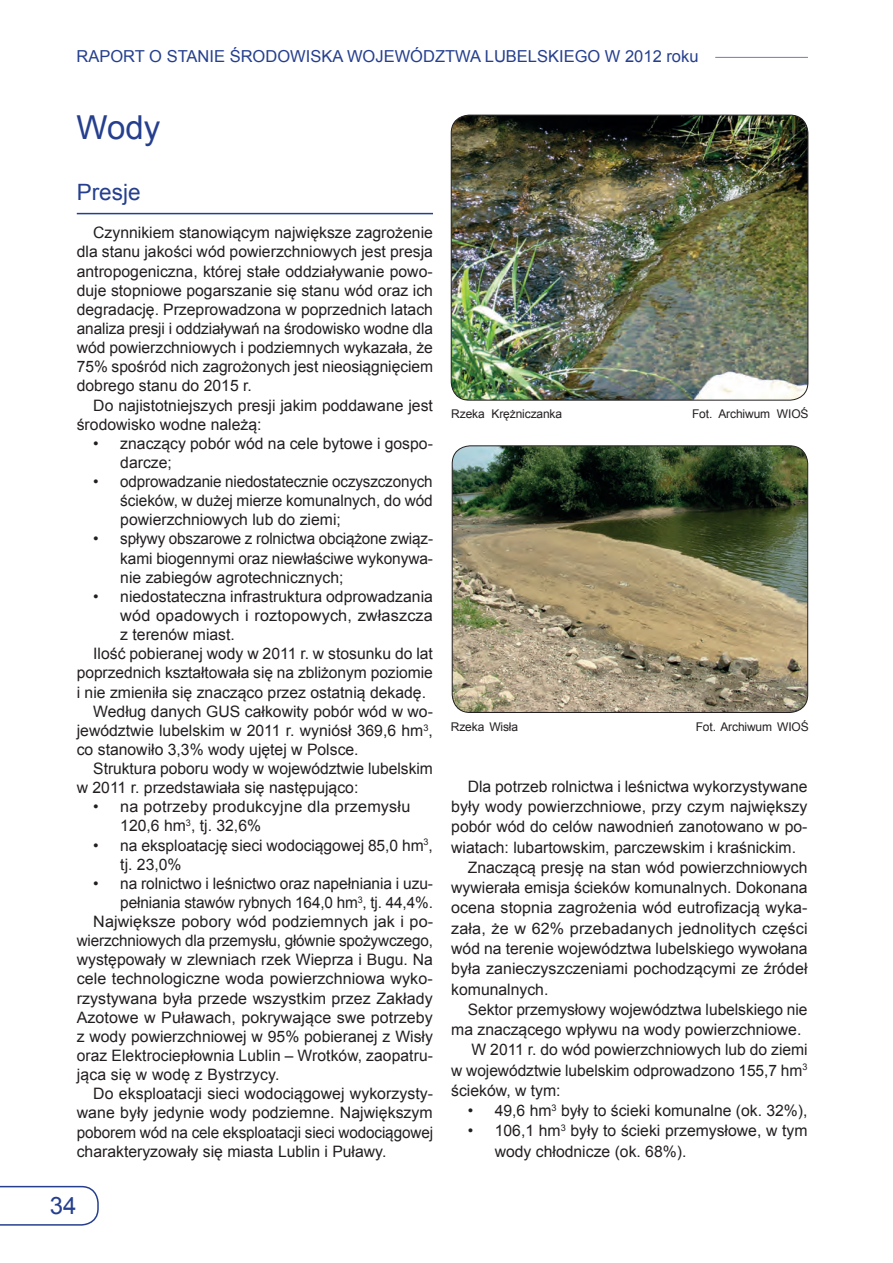
<style>
.page{position:relative;width:893px;height:1263px;background:#fff}
.page>*{position:absolute;margin:0;border:0;box-sizing:border-box;transform-origin:0 0}
.t1{font:33px "Arial";color:#253f8e}
.t2{font:24px "Arial";color:#253f8e}
.t3{font:22.5px "Arial";color:#253f8e}
.t4{font:16.5px "Arial";color:#253f8e}
.t5{font:15.75px/19.2px "Arial";color:#231f20}
.t6{font:12px "Arial";letter-spacing:-.01em;color:#231f20}
</style>
<div class="page">
<hr style="left:715px;top:57px;width:93px;height:1px;background:#8688ba">
<svg style="left:0;top:1186px;width:99px;height:39px"></svg>
<hr style="left:77px;top:213px;width:356px;height:1px;background:#253f8e">
<img style="left:451px;top:115px;width:357px;height:285px">
<div style="left:451px;top:115px;width:357px;height:285px;border:1px solid #231f20;border-radius:18px"></div>
<img style="left:452px;top:446px;width:356px;height:266px">
<div style="left:452px;top:445px;width:356px;height:268px;border:1px solid #231f20;border-radius:18px"></div>
<p class="t4" style="left:77px;top:45px;width:623px">RAPORT O STANIE ŚRODOWISKA WOJEWÓDZTWA LUBELSKIEGO W 2012 roku</p>
<h1 class="t1" style="left:77px;top:106px;width:85px">Wody</h1>
<h3 class="t3" style="left:77px;top:177px;width:65px">Presje</h3>
<p class="t5" style="left:77px;top:223px;width:358px;text-align:justify;text-indent:17px">Czynnikiem stanowiącym największe zagrożenie dla stanu jakości wód powierzchniowych jest presja antropogeniczna, której stałe oddziaływanie powo&shy;duje stopniowe pogarszanie się stanu wód oraz ich degradację. Przeprowadzona w poprzednich latach analiza presji i oddziaływań na środowisko wodne dla wód powierzchniowych i podziemnych wykazała, że 75% spośród nich zagrożonych jest nieosiągnięciem dobrego stanu do 2015 r.</p>
<p class="t5" style="left:77px;top:396px;width:358px;text-indent:17px">Do najistotniejszych presji jakim poddawane jest środowisko wodne należą:</p>
<p class="t5" style="left:120px;top:434px;width:314px;text-indent:-27px">• znaczący pobór wód na cele bytowe i gospo&shy;darcze;</p>
<p class="t5" style="left:120px;top:472px;width:314px;text-align:justify;text-indent:-27px">• odprowadzanie niedostatecznie oczyszczonych ścieków, w dużej mierze komunalnych, do wód powierzchniowych lub do ziemi;</p>
<p class="t5" style="left:120px;top:529px;width:314px;text-align:justify;text-indent:-27px">• spływy obszarowe z rolnictwa obciążone związ&shy;kami biogennymi oraz niewłaściwe wykonywa&shy;nie zabiegów agrotechnicznych;</p>
<p class="t5" style="left:93px;top:587px;width:341px">• niedostateczna infrastruktura odprowadzania</p>
<p class="t5" style="left:120px;top:606px;width:314px">wód opadowych i roztopowych, zwłaszcza</p>
<p class="t5" style="left:120px;top:625px;width:116px">z terenów miast.</p>
<p class="t5" style="left:93px;top:644px;width:341px">Ilość pobieranej wody w 2011 r. w stosunku do lat</p>
<p class="t5" style="left:77px;top:663px;width:357px">poprzednich kształtowała się na zbliżonym poziomie</p>
<p class="t5" style="left:77px;top:682px;width:351px">i nie zmieniła się znacząco przez ostatnią dekadę.</p>
<p class="t5" style="left:93px;top:702px;width:341px">Według danych GUS całkowity pobór wód w wo-</p>
<p class="t5" style="left:77px;top:721px;width:358px">jewództwie lubelskim w 2011 r. wyniósł 369,6 hm<sup>3</sup>,</p>
<p class="t5" style="left:77px;top:740px;width:283px">co stanowiło 3,3% wody ujętej w Polsce.</p>
<p class="t5" style="left:93px;top:759px;width:341px">Struktura poboru wody w województwie lubelskim</p>
<p class="t5" style="left:77px;top:778px;width:283px">w 2011 r. przedstawiała się następująco:</p>
<p class="t5" style="left:120px;top:797px;width:292px;text-indent:-27px">• na potrzeby produkcyjne dla przemysłu<br>120,6 hm<sup>3</sup>, tj. 32,6%</p>
<p class="t5" style="left:120px;top:836px;width:314px;text-indent:-27px">• na eksploatację sieci wodociągowej 85,0 hm<sup>3</sup>, tj. 23,0%</p>
<p class="t5" style="left:93px;top:874px;width:341px">• na rolnictwo i leśnictwo oraz napełniania i uzu-</p>
<p class="t5" style="left:120px;top:893px;width:314px">pełniania stawów rybnych 164,0 hm<sup>3</sup>, tj. 44,4%.</p>
<p class="t5" style="left:93px;top:912px;width:341px">Największe pobory wód podziemnych jak i po-</p>
<p class="t5" style="left:77px;top:931px;width:358px">wierzchniowych dla przemysłu, głównie spożywczego,</p>
<p class="t5" style="left:77px;top:950px;width:358px">występowały w zlewniach rzek Wieprza i Bugu. Na</p>
<p class="t5" style="left:77px;top:969px;width:357px">cele technologiczne woda powierzchniowa wyko-</p>
<p class="t5" style="left:77px;top:989px;width:358px">rzystywana była przede wszystkim przez Zakłady</p>
<p class="t5" style="left:77px;top:1008px;width:358px">Azotowe w Puławach, pokrywające swe potrzeby</p>
<p class="t5" style="left:77px;top:1027px;width:358px">z wody powierzchniowej w 95% pobieranej z Wisły</p>
<p class="t5" style="left:77px;top:1046px;width:358px">oraz Elektrociepłownia Lublin – Wrotków, zaopatru-</p>
<p class="t5" style="left:77px;top:1065px;width:204px">jąca się w wodę z Bystrzycy.</p>
<p class="t5" style="left:93px;top:1084px;width:341px">Do eksploatacji sieci wodociągowej wykorzysty-</p>
<p class="t5" style="left:77px;top:1103px;width:357px">wane były jedynie wody podziemne. Największym</p>
<p class="t5" style="left:77px;top:1122px;width:358px">poborem wód na cele eksploatacji sieci wodociągowej</p>
<p class="t5" style="left:77px;top:1142px;width:311px">charakteryzowały się miasta Lublin i Puławy.</p>
<h2 class="t2" style="left:50px;top:1189px;width:28px">34</h2>
<p class="t6" style="left:451px;top:406px;width:112px">Rzeka Krężniczanka</p>
<p class="t6" style="left:692px;top:406px;width:118px">Fot. Archiwum WIOŚ</p>
<p class="t6" style="left:451px;top:718px;width:69px">Rzeka Wisła</p>
<p class="t6" style="left:696px;top:718px;width:115px">Fot. Archiwum WIOŚ</p>
<p class="t5" style="left:468px;top:777px;width:341px">Dla potrzeb rolnictwa i leśnictwa wykorzystywane</p>
<p class="t5" style="left:451px;top:797px;width:358px">były wody powierzchniowe, przy czym największy</p>
<p class="t5" style="left:451px;top:817px;width:358px">pobór wód do celów nawodnień zanotowano w po-</p>
<p class="t5" style="left:451px;top:838px;width:346px">wiatach: lubartowskim, parczewskim i kraśnickim.</p>
<p class="t5" style="left:468px;top:858px;width:341px">Znaczącą presję na stan wód powierzchniowych</p>
<p class="t5" style="left:451px;top:878px;width:358px">wywierała emisja ścieków komunalnych. Dokonana</p>
<p class="t5" style="left:451px;top:898px;width:358px">ocena stopnia zagrożenia wód eutrofizacją wyka-</p>
<p class="t5" style="left:451px;top:919px;width:358px">zała, że w 62% przebadanych jednolitych części</p>
<p class="t5" style="left:451px;top:939px;width:358px">wód na terenie województwa lubelskiego wywołana</p>
<p class="t5" style="left:451px;top:959px;width:358px">była zanieczyszczeniami pochodzącymi ze źródeł</p>
<p class="t5" style="left:451px;top:979px;width:99px">komunalnych.</p>
<p class="t5" style="left:468px;top:1000px;width:341px">Sektor przemysłowy województwa lubelskiego nie</p>
<p class="t5" style="left:451px;top:1020px;width:352px">ma znaczącego wpływu na wody powierzchniowe.</p>
<p class="t5" style="left:472px;top:1040px;width:338px">W 2011 r. do wód powierzchniowych lub do ziemi</p>
<p class="t5" style="left:451px;top:1060px;width:358px">w województwie lubelskim odprowadzono 155,7 hm<sup>3</sup></p>
<p class="t5" style="left:451px;top:1081px;width:111px">ścieków, w tym:</p>
<p class="t5" style="left:468px;top:1101px;width:341px">• 49,6 hm<sup>3</sup> były to ścieki komunalne (ok. 32%),</p>
<p class="t5" style="left:495px;top:1121px;width:314px;line-height:20.2px;text-indent:-27px">• 106,1 hm<sup>3</sup> były to ścieki przemysłowe, w tym wody chłodnicze (ok. 68%).</p>
</div>
